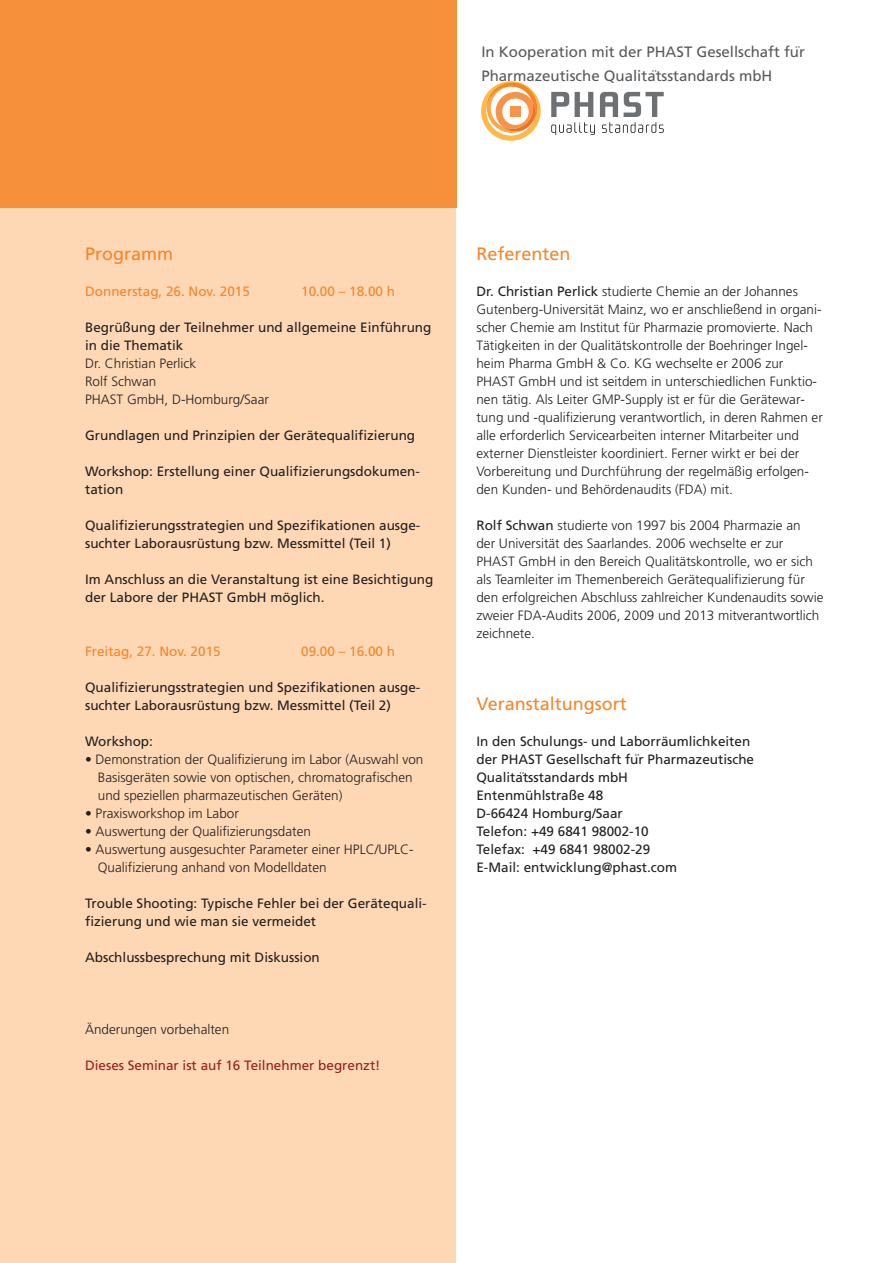
<style>
.page{position:relative;width:893px;height:1263px;background:#fff}
.page>*{position:absolute;margin:0;border:0;box-sizing:border-box;transform-origin:0 0}
.t1{font:18px "Frutiger";color:#f68626}
.t2{font:15px/24px "Frutiger";color:#58595b}
.t3{font:300 13.5px/18px "Frutiger";color:#231f20}
.t4{font:13.5px/18px "Frutiger";color:#231f20}
.t5{font:13.5px "Frutiger";color:#f68626}
.t6{font:13.5px "Frutiger";color:#981f22}
.s1{font-family:".Helvetica Neue Desk Interface";font-weight:300}
.s2{font-weight:400}
</style>
<div class="page">
<div style="left:0;top:207px;width:455px;height:1056px;background:#fed7b5"></div>
<div style="left:0;top:0;width:457px;height:207px;background:#f7903b"></div>
<svg style="left:551px;top:92px;width:112px;height:43px"></svg>
<svg style="left:481px;top:81px;width:59px;height:60px"></svg>
<p class="t2" style="left:481px;top:41px;width:325px">In Kooperation mit der PHAST Gesellschaft fu<span class="s1">̈</span>r<br>Pharmazeutische Qualita<span class="s1">̈</span>tsstandards mbH</p>
<h1 class="t1" style="left:85px;top:247px;width:90px">Programm</h1>
<p class="t5" style="left:85px;top:286px;width:166px">Donnerstag, 26. Nov. 2015</p>
<p class="t5" style="left:301px;top:286px;width:95px">10.00 – 18.00 h</p>
<p class="t4" style="left:85px;top:319px;width:348px">Begrüßung der Teilnehmer und allgemeine Einführung in die Thematik</p>
<p class="t3" style="left:85px;top:355px;width:185px">Dr. Christian Perlick<br>Rolf Schwan<br>PHAST GmbH, D-Homburg/Saar</p>
<p class="t4" style="left:85px;top:427px;width:331px">Grundlagen und Prinzipien der Gerätequalifizierung</p>
<p class="t4" style="left:85px;top:463px;width:336px">Workshop: Erstellung einer Qualifizierungsdokumen&shy;tation</p>
<p class="t4" style="left:85px;top:517px;width:337px">Qualifizierungsstrategien und Spezifikationen ausge&shy;suchter Laborausrüstung bzw. Messmittel (Teil 1)</p>
<p class="t4" style="left:85px;top:571px;width:350px">Im Anschluss an die Veranstaltung ist eine Besichtigung der Labore der PHAST GmbH möglich.</p>
<p class="t5" style="left:85px;top:646px;width:137px">Freitag, 27. Nov. 2015</p>
<p class="t5" style="left:301px;top:646px;width:95px">09.00 – 16.00 h</p>
<p class="t4" style="left:85px;top:679px;width:337px">Qualifizierungsstrategien und Spezifikationen ausge&shy;suchter Laborausrüstung bzw. Messmittel (Teil 2)</p>
<p class="t4" style="left:85px;top:733px;width:69px">Workshop:</p>
<p class="t3" style="left:98px;top:751px;width:327px;text-indent:-13px">• Demonstration der Qualifizierung im Labor (Auswahl von<br>Basisgeräten sowie von optischen, chromatografischen und speziellen pharmazeutischen Geräten)</p>
<p class="t3" style="left:85px;top:805px;width:155px">• Praxisworkshop im Labor</p>
<p class="t3" style="left:85px;top:823px;width:227px">• Auswertung der Qualifizierungsdaten</p>
<p class="t3" style="left:98px;top:841px;width:317px;text-indent:-13px">• Auswertung ausgesuchter Parameter einer HPLC/UPLC-<br>Qualifizierung anhand von Modelldaten</p>
<p class="t4" style="left:85px;top:895px;width:343px">Trouble Shooting: Typische Fehler bei der Gerätequali&shy;fizierung und wie man sie vermeidet</p>
<p class="t4" style="left:85px;top:949px;width:236px">Abschlussbesprechung mit Diskussion</p>
<p class="t3" style="left:85px;top:1021px;width:146px">Änderungen vorbehalten</p>
<p class="t6" style="left:85px;top:1060px;width:297px">Dieses Seminar ist auf 16 Teilnehmer begrenzt!</p>
<h1 class="t1" style="left:476px;top:247px;width:96px">Referenten</h1>
<p class="t3" style="left:476px;top:283px;width:348px"><span class="s2">Dr. Christian Perlick</span> studierte Chemie an der Johannes Gutenberg-Universität Mainz, wo er anschließend in organi&shy;scher Chemie am Institut für Pharmazie promovierte. Nach Tätigkeiten in der Qualitätskontrolle der Boehringer Ingel&shy;heim Pharma GmbH &amp; Co. KG wechselte er 2006 zur PHAST GmbH und ist seitdem in unterschiedlichen Funktio&shy;nen tätig. Als Leiter GMP-Supply ist er für die Gerätewar&shy;tung und -qualifizierung verantwortlich, in deren Rahmen er alle erforderlich Servicearbeiten interner Mitarbeiter und externer Dienstleister koordiniert. Ferner wirkt er bei der Vorbereitung und Durchführung der regelmäßig erfolgen&shy;den Kunden- und Behördenaudits (FDA) mit.</p>
<p class="t3" style="left:476px;top:517px;width:348px"><span class="s2">Rolf Schwan</span> studierte von 1997 bis 2004 Pharmazie an<br>der Universität des Saarlandes. 2006 wechselte er zur PHAST GmbH in den Bereich Qualitätskontrolle, wo er sich als Teamleiter im Themenbereich Gerätequalifizierung für den erfolgreichen Abschluss zahlreicher Kundenaudits sowie zweier FDA-Audits 2006, 2009 und 2013 mitverantwortlich zeichnete.</p>
<h1 class="t1" style="left:476px;top:697px;width:152px">Veranstaltungsort</h1>
<p class="t4" style="left:476px;top:733px;width:279px">In den Schulungs- und Laborräumlichkeiten der PHAST Gesellschaft fu<span class="s1">̈</span>r Pharmazeutische<br>Qualita<span class="s1">̈</span>tsstandards mbH<br>Entenmühlstraße 48<br>D-66424 Homburg/Saar<br>Telefon: +49 6841 98002-10<br>Telefax: +49 6841 98002-29<br>E-Mail: entwicklung@phast.com</p>
</div>
